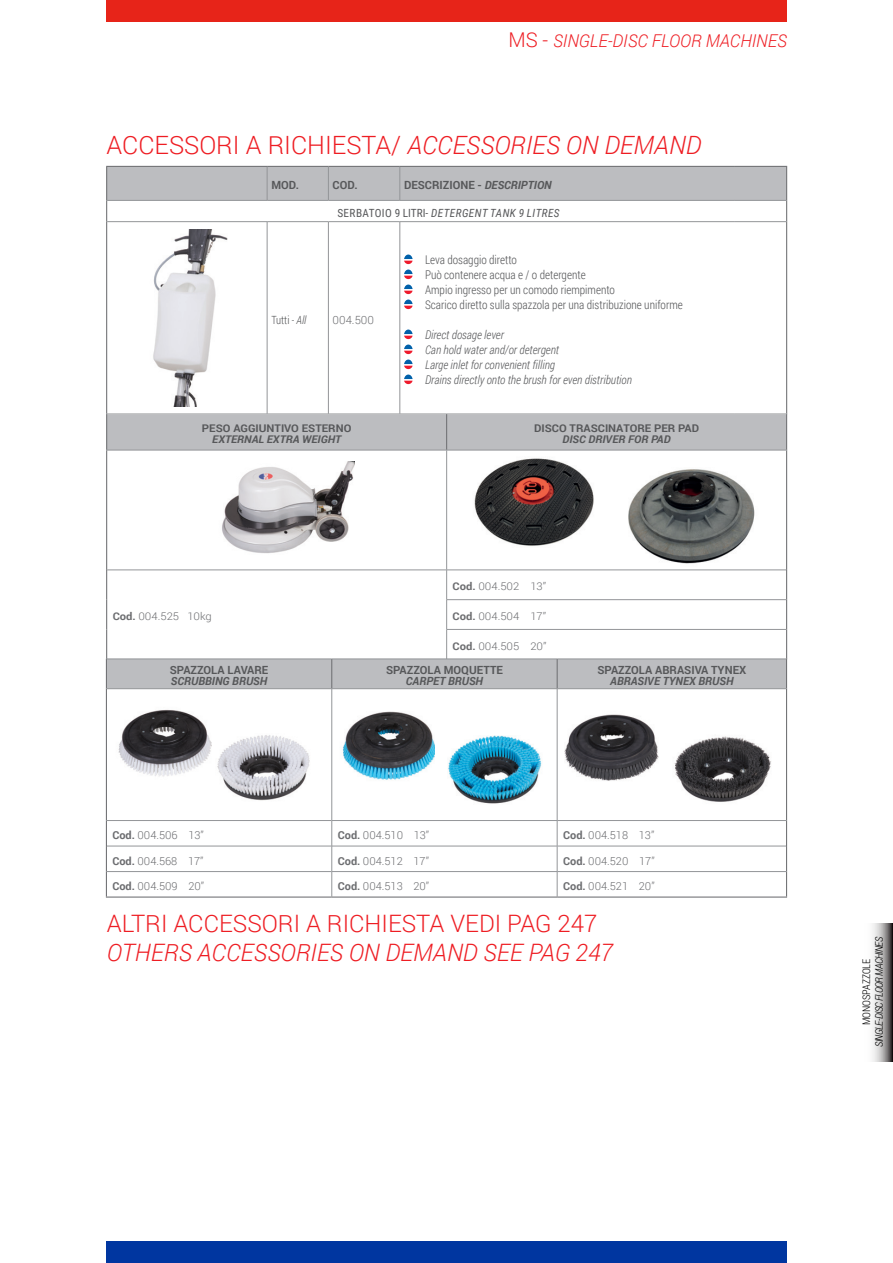
<style>
.page{position:relative;width:893px;height:1263px;background:#fff}
.page>*{position:absolute;margin:0;border:0;box-sizing:border-box;transform-origin:0 0}
.t1{font:300 25.2px "Roboto";color:#ee1d23}
.t2{font:300 24px "Roboto";color:#ee1d23}
.t3{font:italic 300 24px "Roboto";color:#ee1d23}
.t4{font:italic 300 17.7px "Roboto";color:#ee1d23}
.t5{font:300 12px/15px "Roboto Condensed";color:#57585a;scale:.95 1}
.t6{font:italic 300 12px/15px "Roboto Condensed";color:#57585a;scale:.95 1}
.t7{font:700 11.25px "Roboto";color:#57585a}
.t8{font:italic 700 11.25px "Roboto";color:#57585a}
.t9{font:italic 11.25px "Roboto Condensed";letter-spacing:.035em;color:#57585a}
.t10{font:300 11.25px "Roboto Condensed";color:#57585a;scale:.95 1}
.t11{font:300 11.25px "Roboto";color:#6c6d70}
.t12{font:300 10.95px "Roboto";color:#6c6d70}
.t13{font:300 10.65px "Roboto";color:#6c6d70;scale:1.06 1}
.t14{font:700 10.65px "Roboto";color:#57585a;scale:1.06 1}
.t15{font:italic 700 10.65px "Roboto";color:#57585a;scale:1.06 1}
.t16{font:italic 300 10.5px "Roboto Condensed";color:#000}
.t17{font:700 10.5px "Roboto";color:#57585a;scale:1.06 1}
.t18{font:italic 700 10.5px "Roboto";color:#57585a;scale:1.06 1}
.t19{font:300 10.5px "Roboto";color:#6c6d70;scale:1.06 1}
.t20{font:300 10.5px "Roboto Condensed";color:#000}
.s1{font-style:normal;font-size:20.4px}
.s2{font-style:italic}
.s3{font-style:normal}
.s4{font-weight:700}
</style>
<div class="page">
<div style="left:106px;top:0;width:681px;height:21px;background:#e72419"></div>
<div style="left:106px;top:1242px;width:681px;height:21px;background:#0036a0"></div>
<svg style="left:872px;top:923px;width:21px;height:138px;background:#a5a3a3"></svg>
<hr style="left:106px;top:222px;width:1px;height:192px;background:#6c6d70">
<svg style="left:106px;top:166px;width:681px;height:56px"></svg>
<hr style="left:735px;top:166px;width:52px;height:1px;background:#6c6d70">
<hr style="left:786px;top:167px;width:1px;height:33px;background:#6c6d70">
<hr style="left:786px;top:222px;width:1px;height:192px;background:#6c6d70">
<hr style="left:735px;top:200px;width:51px;height:1px;background:#939598">
<hr style="left:735px;top:221px;width:51px;height:1px;background:#939598">
<hr style="left:328px;top:167px;width:1px;height:33px;background:#939598">
<hr style="left:400px;top:167px;width:1px;height:33px;background:#939598">
<hr style="left:267px;top:222px;width:1px;height:192px;background:#939598">
<hr style="left:328px;top:222px;width:1px;height:192px;background:#939598">
<hr style="left:400px;top:222px;width:1px;height:192px;background:#939598">
<img style="left:153px;top:229px;width:75px;height:177px">
<svg style="left:404px;top:255px;width:9px;height:9px"></svg>
<svg style="left:404px;top:270px;width:9px;height:9px"></svg>
<svg style="left:404px;top:285px;width:9px;height:9px"></svg>
<svg style="left:404px;top:300px;width:9px;height:9px"></svg>
<svg style="left:404px;top:330px;width:9px;height:9px"></svg>
<svg style="left:404px;top:345px;width:9px;height:9px"></svg>
<svg style="left:404px;top:360px;width:9px;height:9px"></svg>
<svg style="left:404px;top:375px;width:9px;height:9px"></svg>
<div style="left:107px;top:414px;width:679px;height:36px;background:#bcbdc0"></div>
<svg style="left:107px;top:451px;width:679px;height:208px"></svg>
<hr style="left:106px;top:450px;width:1px;height:120px;background:#6c6d70">
<hr style="left:786px;top:450px;width:1px;height:120px;background:#6c6d70">
<hr style="left:446px;top:450px;width:1px;height:120px;background:#939598">
<hr style="left:106px;top:414px;width:1px;height:36px;background:#6c6d70">
<hr style="left:786px;top:414px;width:1px;height:36px;background:#6c6d70">
<hr style="left:446px;top:414px;width:1px;height:36px;background:#6c6d70">
<hr style="left:106px;top:450px;width:341px;height:1px;background:#939598">
<hr style="left:447px;top:450px;width:340px;height:1px;background:#939598">
<hr style="left:107px;top:570px;width:340px;height:1px;background:#939598">
<hr style="left:447px;top:570px;width:339px;height:1px;background:#939598">
<hr style="left:447px;top:599px;width:339px;height:1px;background:#939598">
<hr style="left:447px;top:629px;width:339px;height:1px;background:#939598">
<hr style="left:106px;top:570px;width:1px;height:30px;background:#6c6d70">
<hr style="left:786px;top:570px;width:1px;height:30px;background:#6c6d70">
<svg style="left:106px;top:600px;width:1px;height:29px"></svg>
<svg style="left:786px;top:600px;width:1px;height:29px"></svg>
<hr style="left:106px;top:629px;width:1px;height:30px;background:#6c6d70">
<hr style="left:786px;top:629px;width:1px;height:30px;background:#6c6d70">
<hr style="left:446px;top:570px;width:1px;height:30px;background:#939598">
<svg style="left:446px;top:600px;width:1px;height:29px"></svg>
<hr style="left:446px;top:629px;width:1px;height:30px;background:#939598">
<img style="left:199px;top:461px;width:156px;height:98px">
<img style="left:464px;top:454px;width:149px;height:102px">
<img style="left:602px;top:456px;width:164px;height:110px">
<img style="left:565px;top:714px;width:94px;height:67px">
<img style="left:118px;top:709px;width:94px;height:68px">
<img style="left:342px;top:711px;width:93px;height:69px">
<img style="left:674px;top:736px;width:97px;height:66px">
<img style="left:217px;top:735px;width:93px;height:66px">
<img style="left:448px;top:735px;width:94px;height:69px">
<div style="left:106px;top:659px;width:681px;height:29px;background:#bcbdc0"></div>
<hr style="left:106px;top:688px;width:226px;height:1px;background:#939598">
<hr style="left:332px;top:688px;width:225px;height:1px;background:#939598">
<hr style="left:557px;top:688px;width:230px;height:1px;background:#939598">
<hr style="left:107px;top:871px;width:225px;height:1px;background:#939598">
<hr style="left:332px;top:871px;width:225px;height:1px;background:#939598">
<hr style="left:557px;top:871px;width:229px;height:1px;background:#939598">
<hr style="left:106px;top:896px;width:226px;height:1px;background:#6c6d70">
<hr style="left:332px;top:896px;width:225px;height:1px;background:#6c6d70">
<hr style="left:557px;top:896px;width:230px;height:1px;background:#6c6d70">
<hr style="left:106px;top:689px;width:1px;height:131px;background:#6c6d70">
<hr style="left:786px;top:689px;width:1px;height:131px;background:#6c6d70">
<svg style="left:106px;top:820px;width:1px;height:76px"></svg>
<svg style="left:786px;top:820px;width:1px;height:76px"></svg>
<hr style="left:332px;top:689px;width:1px;height:131px;background:#939598">
<hr style="left:557px;top:689px;width:1px;height:131px;background:#939598">
<svg style="left:332px;top:821px;width:1px;height:75px"></svg>
<svg style="left:557px;top:821px;width:1px;height:75px"></svg>
<hr style="left:107px;top:820px;width:225px;height:1px;background:#939598">
<hr style="left:107px;top:846px;width:225px;height:1px;background:#939598">
<hr style="left:332px;top:820px;width:225px;height:1px;background:#939598">
<hr style="left:557px;top:820px;width:229px;height:1px;background:#939598">
<hr style="left:332px;top:846px;width:225px;height:1px;background:#939598">
<hr style="left:557px;top:846px;width:229px;height:1px;background:#939598">
<h3 class="t4" style="left:508px;top:28px;width:280px"><span class="s1">MS -</span> SINGLE-DISC FLOOR MACHINES</h3>
<h1 class="t1" style="left:107px;top:128px;width:596px">ACCESSORI A RICHIESTA/ <span class="s2">ACCESSORIES ON DEMAND</span></h1>
<p class="t7" style="left:271px;top:177px;width:29px">MOD.</p>
<p class="t7" style="left:333px;top:177px;width:26px">COD.</p>
<p class="t7" style="left:404px;top:177px;width:149px">DESCRIZIONE - <span class="s2">DESCRIPTION</span></p>
<p class="t9" style="left:337px;top:205px;width:224px"><span class="s3">SERBATOIO 9 LITRI-</span> DETERGENT TANK 9 LITRES</p>
<p class="t10" style="left:271px;top:312px;width:38px">Tutti - <span class="s2">All</span></p>
<p class="t11" style="left:333px;top:312px;width:43px">004.500</p>
<p class="t17" style="left:202px;top:421px;width:142px">PESO AGGIUNTIVO ESTERNO</p>
<p class="t18" style="left:212px;top:432px;width:123px">EXTERNAL EXTRA WEIGHT</p>
<p class="t5" style="left:425px;top:252px;width:273px">Leva dosaggio diretto<br>Può contenere acqua e / o detergente<br>Ampio ingresso per un comodo riempimento<br>Scarico diretto sulla spazzola per una distribuzione uniforme</p>
<p class="t6" style="left:425px;top:327px;width:219px">Direct dosage lever<br>Can hold water and/or detergent<br>Large inlet for convenient filling<br>Drains directly onto the brush for even distribution</p>
<p class="t14" style="left:534px;top:421px;width:157px">DISCO TRASCINATORE PER PAD</p>
<p class="t15" style="left:563px;top:432px;width:103px">DISC DRIVER FOR PAD</p>
<p class="t19" style="left:113px;top:609px;width:95px"><span class="s4">Cod.</span> 004.525 10kg</p>
<p class="t7" style="left:170px;top:662px;width:100px">SPAZZOLA LAVARE</p>
<p class="t8" style="left:171px;top:673px;width:98px">SCRUBBING BRUSH</p>
<p class="t13" style="left:453px;top:579px;width:90px"><span class="s4">Cod.</span> 004.502 13”</p>
<p class="t13" style="left:453px;top:609px;width:90px"><span class="s4">Cod.</span> 004.504 17”</p>
<p class="t13" style="left:453px;top:639px;width:90px"><span class="s4">Cod.</span> 004.505 20”</p>
<p class="t7" style="left:386px;top:662px;width:118px">SPAZZOLA MOQUETTE</p>
<p class="t8" style="left:406px;top:673px;width:79px">CARPET BRUSH</p>
<p class="t7" style="left:597px;top:662px;width:150px">SPAZZOLA ABRASIVA TYNEX</p>
<p class="t8" style="left:610px;top:673px;width:125px">ABRASIVE TYNEX BRUSH</p>
<p class="t12" style="left:112px;top:827px;width:93px"><span class="s4">Cod.</span> 004.506 13”</p>
<p class="t12" style="left:338px;top:827px;width:93px"><span class="s4">Cod.</span> 004.510 13”</p>
<p class="t12" style="left:563px;top:827px;width:93px"><span class="s4">Cod.</span> 004.518 13”</p>
<p class="t12" style="left:112px;top:853px;width:93px"><span class="s4">Cod.</span> 004.568 17”</p>
<p class="t12" style="left:338px;top:853px;width:93px"><span class="s4">Cod.</span> 004.512 17”</p>
<p class="t12" style="left:563px;top:853px;width:93px"><span class="s4">Cod.</span> 004.520 17”</p>
<p class="t12" style="left:112px;top:878px;width:93px"><span class="s4">Cod.</span> 004.509 20”</p>
<p class="t12" style="left:338px;top:878px;width:93px"><span class="s4">Cod.</span> 004.513 20”</p>
<p class="t12" style="left:563px;top:878px;width:93px"><span class="s4">Cod.</span> 004.521 20”</p>
<h2 class="t2" style="left:107px;top:907px;width:492px">ALTRI ACCESSORI A RICHIESTA VEDI PAG 247</h2>
<h2 class="t3" style="left:107px;top:935px;width:508px">OTHERS ACCESSORIES ON DEMAND SEE PAG 247</h2>
<p class="t16" style="left:872px;top:1047px;width:112px;rotate:-90deg">SINGLE-DISC FLOOR MACHINES</p>
<p class="t20" style="left:859px;top:1025px;width:68px;rotate:-90deg">MONOSPAZZOLE</p>
</div>
